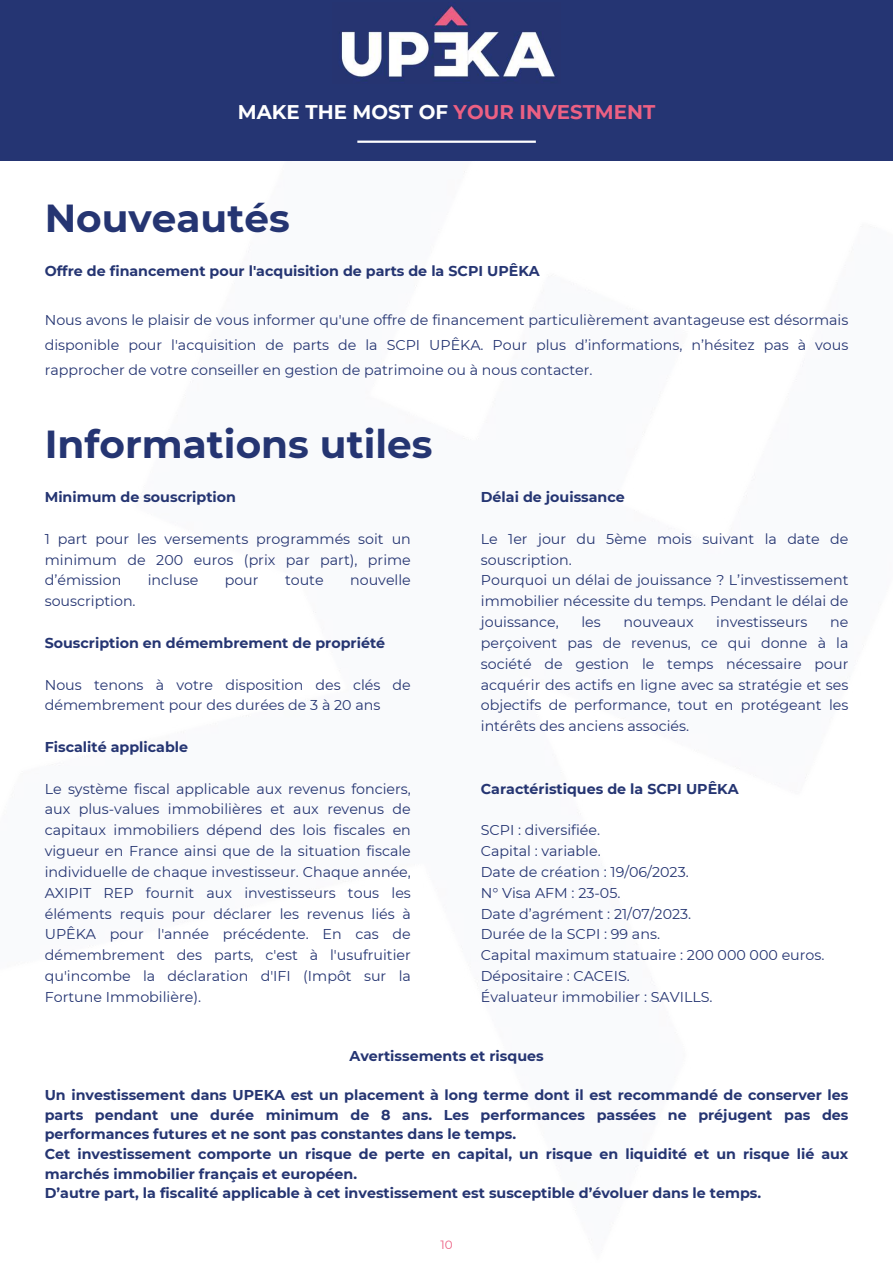
<style>
.page{position:relative;width:893px;height:1263px;background:#fff}
.page>*{position:absolute;margin:0;border:0;box-sizing:border-box;transform-origin:0 0}
.t1{font:700 39px "Montserrat";color:#253572}
.t2{font:700 19.8px "Montserrat";color:#ec6083}
.t3{font:14.25px/20.9px "Montserrat";color:#253572;text-align:justify}
.t4{font:700 14.25px/19.6px "Montserrat";color:#253572}
.t5{font:12px "Montserrat";color:#ec6083}
.s1{color:#fff}
</style>
<div class="page">
<div style="left:0;top:0;width:893px;height:161px;background:#253573"></div>
<img style="left:341px;top:5px;width:215px;height:76px">
<hr style="left:357px;top:141px;width:179px;height:2px;background:#fff">
<h2 class="t2" style="left:238px;top:100px;width:419px"><span class="s1">MAKE THE MOST OF</span> YOUR INVESTMENT</h2>
<h1 class="t1" style="left:45px;top:194px;width:246px">Nouveautés</h1>
<p class="t4" style="left:45px;top:261px;width:496px">Offre de financement pour l'acquisition de parts de la SCPI UPÊKA</p>
<p class="t3" style="left:45px;top:308px;width:805px;line-height:24.8px">Nous avons le plaisir de vous informer qu'une offre de financement particulièrement avantageuse est désormais disponible pour l'acquisition de parts de la SCPI UPÊKA. Pour plus d’informations, n’hésitez pas à vous rapprocher de votre conseiller en gestion de patrimoine ou à nous contacter.</p>
<h1 class="t1" style="left:45px;top:420px;width:389px">Informations utiles</h1>
<p class="t4" style="left:45px;top:487px;width:193px">Minimum de souscription</p>
<p class="t3" style="left:45px;top:528px;width:368px">1 part pour les versements programmés soit un minimum de 200 euros (prix par part), prime d’émission</p>
<p class="t3" style="left:148px;top:570px;width:52px">incluse</p>
<p class="t3" style="left:225px;top:570px;width:35px">pour</p>
<p class="t3" style="left:285px;top:570px;width:40px">toute</p>
<p class="t3" style="left:350px;top:570px;width:62px">nouvelle</p>
<p class="t3" style="left:45px;top:591px;width:92px">souscription.</p>
<p class="t4" style="left:45px;top:633px;width:342px">Souscription en démembrement de propriété</p>
<p class="t3" style="left:45px;top:674px;width:368px">Nous tenons à votre disposition des clés de démembrement pour des durées de 3 à 20 ans</p>
<p class="t4" style="left:45px;top:737px;width:145px">Fiscalité applicable</p>
<p class="t3" style="left:45px;top:778px;width:368px">Le système fiscal applicable aux revenus fonciers, aux plus-values immobilières et aux revenus de capitaux immobiliers dépend des lois fiscales en vigueur en France ainsi que de la situation fiscale individuelle de chaque investisseur. Chaque année, AXIPIT REP fournit aux investisseurs tous les éléments requis pour déclarer les revenus liés à UPÊKA pour l'année précédente. En cas de démembrement des parts, c'est à l'usufruitier qu'incombe la déclaration d'IFI (Impôt sur la Fortune Immobilière).</p>
<p class="t4" style="left:481px;top:487px;width:145px">Délai de jouissance</p>
<p class="t3" style="left:481px;top:528px;width:369px;text-align:left">Le 1er jour du 5ème mois suivant la date de souscription.<br>Pourquoi un délai de jouissance ? L’investissement immobilier nécessite du temps. Pendant le délai de jouissance,</p>
<p class="t3" style="left:581px;top:611px;width:21px">les</p>
<p class="t3" style="left:623px;top:611px;width:72px">nouveaux</p>
<p class="t3" style="left:716px;top:611px;width:93px">investisseurs</p>
<p class="t3" style="left:481px;top:611px;width:369px;text-indent:349px">ne perçoivent pas de revenus, ce qui donne à la société de gestion le temps nécessaire pour acquérir des actifs en ligne avec sa stratégie et ses objectifs de performance, tout en protégeant les intérêts des anciens associés.</p>
<p class="t4" style="left:481px;top:779px;width:259px">Caractéristiques de la SCPI UPÊKA</p>
<p class="t3" style="left:481px;top:820px;width:345px;text-align:left">SCPI : diversifiée.<br>Capital : variable.<br>Date de création : 19/06/2023.<br>N° Visa AFM : 23-05.<br>Date d’agrément : 21/07/2023.<br>Durée de la SCPI : 99 ans.<br>Capital maximum statuaire : 200 000 000 euros.<br>Dépositaire : CACEIS.<br>Évaluateur immobilier : SAVILLS.</p>
<p class="t4" style="left:349px;top:1045px;width:196px">Avertissements et risques</p>
<p class="t4" style="left:45px;top:1085px;width:805px">Un investissement dans UPEKA est un placement à long terme dont il est recommandé de conserver les parts pendant une durée minimum de 8 ans. Les performances passées ne préjugent pas des performances futures et ne sont pas constantes dans le temps.<br>Cet investissement comporte un risque de perte en capital, un risque en liquidité et un risque lié aux marchés immobilier français et européen.<br>D’autre part, la fiscalité applicable à cet investissement est susceptible d’évoluer dans le temps.</p>
<p class="t5" style="left:440px;top:1237px;width:14px">10</p>
</div>
